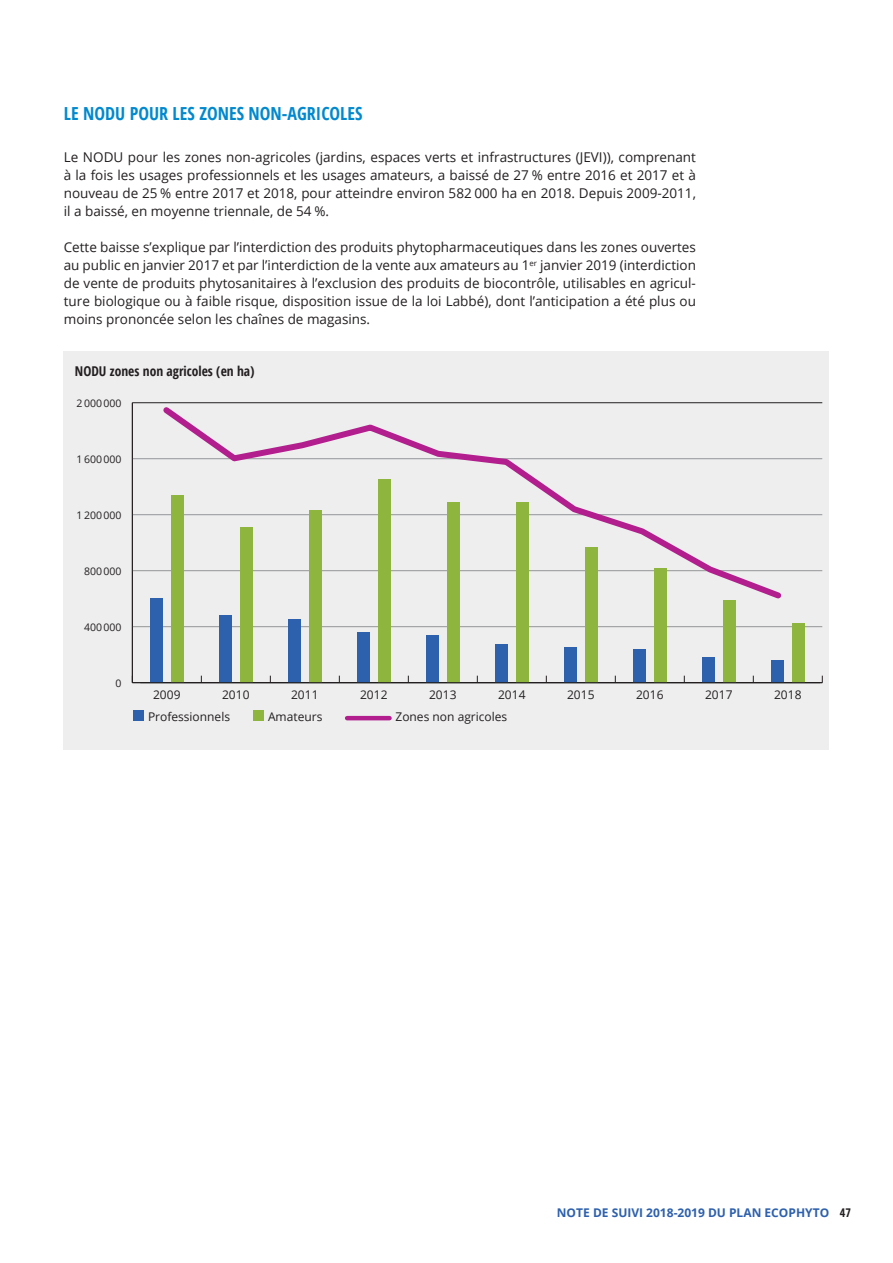
<style>
.page{position:relative;width:893px;height:1263px;background:#fff}
.page>*{position:absolute;margin:0;border:0;box-sizing:border-box;transform-origin:0 0}
.t1{font:700 condensed 18px "Open Sans";color:#0089cf}
.t2{font:13.5px/18px "Open Sans";color:#231f20;text-align:justify}
.t3{font:700 condensed 13.5px "Open Sans";color:#231f20}
.t4{font:12px "Open Sans";color:#231f20}
.t5{font:700 12px "Open Sans";color:#2d60ad}
.t6{font:10.5px "Open Sans";color:#231f20}
.s1{font-stretch:condensed;color:#231f20}
</style>
<div class="page">
<div style="left:64px;top:351px;width:765px;height:398px;background:#eeeeef"></div>
<hr style="left:132px;top:682px;width:690px;height:1px;background:#231f20">
<hr style="left:132px;top:626px;width:690px;height:1px;background:#939598">
<hr style="left:132px;top:570px;width:690px;height:1px;background:#939598">
<hr style="left:132px;top:514px;width:690px;height:1px;background:#939598">
<hr style="left:132px;top:458px;width:690px;height:1px;background:#939598">
<hr style="left:132px;top:402px;width:690px;height:1px;background:#231f20">
<div style="left:253px;top:710px;width:10px;height:11px;background:#8eb63e"></div>
<div style="left:171px;top:495px;width:12px;height:188px;background:#8eb63e"></div>
<div style="left:240px;top:528px;width:12px;height:155px;background:#8eb63e"></div>
<div style="left:309px;top:510px;width:12px;height:173px;background:#8eb63e"></div>
<div style="left:378px;top:479px;width:12px;height:204px;background:#8eb63e"></div>
<div style="left:447px;top:502px;width:12px;height:181px;background:#8eb63e"></div>
<div style="left:516px;top:502px;width:12px;height:181px;background:#8eb63e"></div>
<div style="left:585px;top:547px;width:12px;height:136px;background:#8eb63e"></div>
<div style="left:654px;top:568px;width:12px;height:115px;background:#8eb63e"></div>
<div style="left:723px;top:600px;width:12px;height:83px;background:#8eb63e"></div>
<div style="left:792px;top:624px;width:12px;height:59px;background:#8eb63e"></div>
<div style="left:133px;top:710px;width:10px;height:11px;background:#2d60ad"></div>
<div style="left:150px;top:598px;width:13px;height:85px;background:#2d60ad"></div>
<div style="left:219px;top:615px;width:13px;height:68px;background:#2d60ad"></div>
<div style="left:288px;top:619px;width:13px;height:64px;background:#2d60ad"></div>
<div style="left:357px;top:632px;width:13px;height:51px;background:#2d60ad"></div>
<div style="left:426px;top:636px;width:13px;height:47px;background:#2d60ad"></div>
<div style="left:495px;top:644px;width:13px;height:39px;background:#2d60ad"></div>
<div style="left:564px;top:647px;width:13px;height:36px;background:#2d60ad"></div>
<div style="left:633px;top:649px;width:13px;height:34px;background:#2d60ad"></div>
<div style="left:702px;top:657px;width:13px;height:26px;background:#2d60ad"></div>
<div style="left:771px;top:660px;width:13px;height:23px;background:#2d60ad"></div>
<svg style="left:158px;top:402px;width:628px;height:201px"></svg>
<hr style="left:347px;top:716px;width:42px;height:4px;background:#b21e8d">
<hr style="left:140px;top:682px;width:680px;height:1px;background:#231f20">
<hr style="left:132px;top:403px;width:1px;height:280px;background:#231f20">
<h1 class="t1" style="left:64px;top:101px;width:300px">LE NODU POUR LES ZONES NON-AGRICOLES</h1>
<p class="t2" style="left:64px;top:148px;width:634px">Le NODU pour les zones non-agricoles (jardins, espaces verts et infrastructures (JEVI)), comprenant à la fois les usages professionnels et les usages amateurs, a baissé de 27 % entre 2016 et 2017 et à nouveau de 25 % entre 2017 et 2018, pour atteindre environ 582 000 ha en 2018. Depuis 2009-2011, il a baissé, en moyenne triennale, de 54 %.</p>
<p class="t2" style="left:64px;top:238px;width:634px">Cette baisse s’explique par l’interdiction des produits phytopharmaceutiques dans les zones ouvertes au public en janvier 2017 et par l’interdiction de la vente aux amateurs au 1<sup>er</sup> janvier 2019 (interdiction de vente de produits phytosanitaires à l’exclusion des produits de biocontrôle, utilisables en agricul&shy;ture biologique ou à faible risque, disposition issue de la loi Labbé), dont l’anticipation a été plus ou moins prononcée selon les chaînes de magasins.</p>
<p class="t3" style="left:75px;top:361px;width:181px">NODU zones non agricoles (en ha)</p>
<p class="t6" style="left:77px;top:396px;width:46px">2000000</p>
<p class="t6" style="left:77px;top:452px;width:46px">1600000</p>
<p class="t6" style="left:77px;top:507px;width:46px">1200000</p>
<p class="t6" style="left:84px;top:563px;width:39px">800000</p>
<p class="t6" style="left:84px;top:619px;width:39px">400000</p>
<p class="t6" style="left:116px;top:675px;width:8px">0</p>
<p class="t4" style="left:153px;top:687px;width:29px">2009</p>
<p class="t4" style="left:222px;top:687px;width:29px">2010</p>
<p class="t4" style="left:291px;top:687px;width:29px">2011</p>
<p class="t4" style="left:360px;top:687px;width:29px">2012</p>
<p class="t4" style="left:429px;top:687px;width:29px">2013</p>
<p class="t4" style="left:498px;top:687px;width:29px">2014</p>
<p class="t4" style="left:567px;top:687px;width:29px">2015</p>
<p class="t4" style="left:636px;top:687px;width:29px">2016</p>
<p class="t4" style="left:705px;top:687px;width:29px">2017</p>
<p class="t4" style="left:774px;top:687px;width:29px">2018</p>
<p class="t4" style="left:395px;top:708px;width:113px">Zones non agricoles</p>
<p class="t4" style="left:148px;top:708px;width:84px">Professionnels</p>
<p class="t4" style="left:268px;top:708px;width:56px">Amateurs</p>
<p class="t5" style="left:557px;top:1204px;width:296px">NOTE DE SUIVI 2018-2019 DU PLAN ECOPHYTO <span class="s1">47</span></p>
</div>
